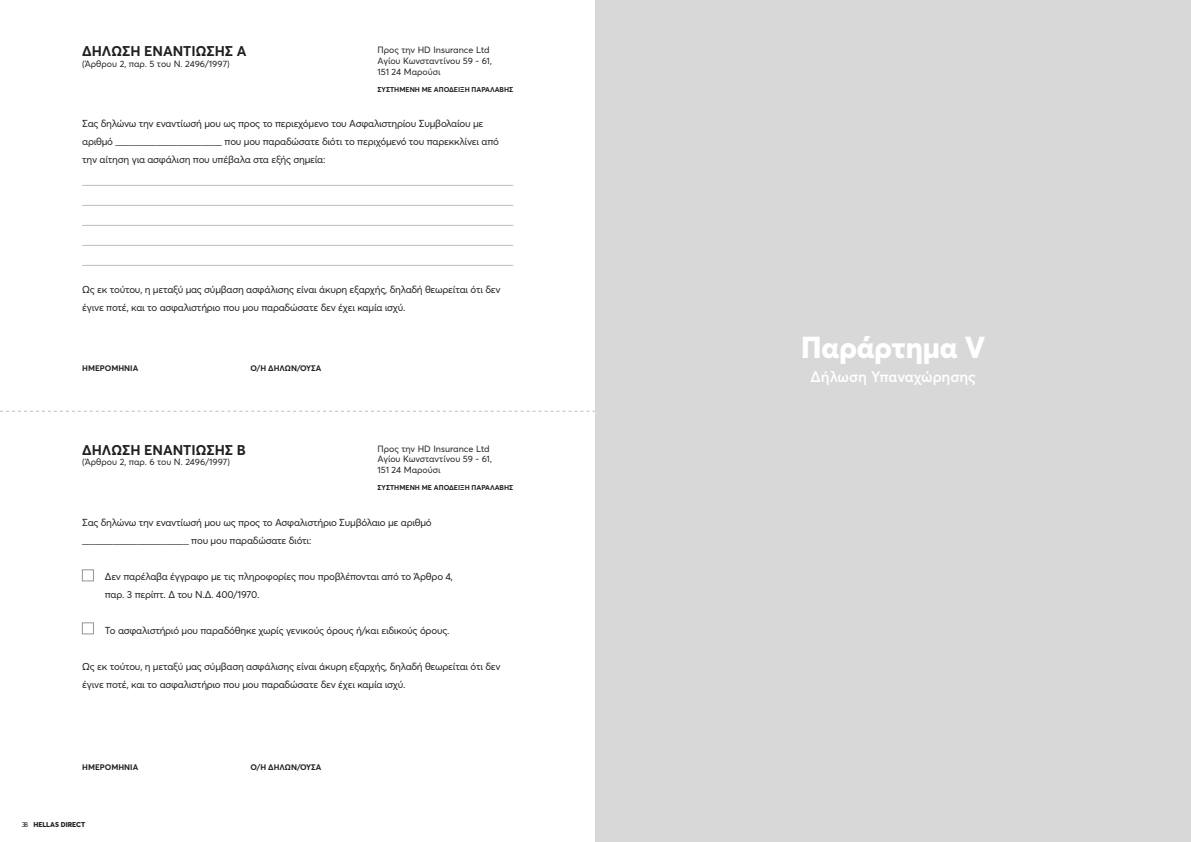
<style>
.page{position:relative;width:1191px;height:842px;background:#fff}
.page>*{position:absolute;margin:0;border:0;box-sizing:border-box;transform-origin:0 0}
.t1{font:800 30px "Averta Std";color:#fff}
.t2{font:600 15px "Averta Std";color:#fff}
.t3{font:700 14px "Averta Std";color:#231f20}
.t4{font:10px/18px "Averta Std";letter-spacing:-.025em;color:#231f20}
.t5{font:9px/10.8px "Averta Std";color:#231f20}
.t6{font:700 8px "Averta Std";color:#231f20}
.t7{font:700 7px "Averta Std";color:#231f20}
.t8{font:800 7px "Averta Std";color:#231f20}
.s1{font-weight:400}
</style>
<div class="page">
<svg style="left:0;top:411px;width:595px;height:1px"></svg>
<hr style="left:82px;top:185px;width:431px;height:1px;background:#bcbdc0">
<hr style="left:82px;top:205px;width:431px;height:1px;background:#bcbdc0">
<hr style="left:82px;top:225px;width:431px;height:1px;background:#bcbdc0">
<hr style="left:82px;top:245px;width:431px;height:1px;background:#bcbdc0">
<hr style="left:82px;top:265px;width:431px;height:1px;background:#bcbdc0">
<div style="left:82px;top:570px;width:12px;height:11px;border:1px solid #939598"></div>
<div style="left:82px;top:623px;width:12px;height:11px;border:1px solid #939598"></div>
<div style="left:595px;top:0;width:596px;height:842px;background:#d8d8d8"></div>
<p class="t3" style="left:82px;top:41px;width:166px">ΔΗΛΩΣΗ ΕΝΑΝΤΙΩΣΗΣ Α</p>
<p class="t5" style="left:82px;top:58px;width:149px">(Άρθρου 2, παρ. 5 του Ν. 2496/1997)</p>
<p class="t5" style="left:377px;top:45px;width:114px">Προς την HD Insurance Ltd</p>
<p class="t5" style="left:377px;top:55px;width:116px">Αγίου Κωνσταντίνου 59 - 61,<br>151 24 Μαρούσι</p>
<p class="t7" style="left:377px;top:84px;width:137px">ΣΥΣΤΗΜΕΝΗ ΜΕ ΑΠΟΔΕΙΞΗ ΠΑΡΑΛΑΒΗΣ</p>
<p class="t4" style="left:82px;top:115px;width:418px">Σας δηλώνω την εναντίωσή μου ως προς το περιεχόμενο του Ασφαλιστηρίου Συμβολαίου με αριθμό _____________________ που μου παραδώσατε διότι το περιχόμενό του παρεκκλίνει από την αίτηση για ασφάλιση που υπέβαλα στα εξής σημεία:</p>
<p class="t4" style="left:82px;top:281px;width:420px">Ως εκ τούτου, η μεταξύ μας σύμβαση ασφάλισης είναι άκυρη εξαρχής, δηλαδή θεωρείται ότι δεν έγινε ποτέ, και το ασφαλιστήριο που μου παραδώσατε δεν έχει καμία ισχύ.</p>
<p class="t6" style="left:82px;top:363px;width:57px">ΗΜΕΡΟΜΗΝΙΑ</p>
<p class="t6" style="left:250px;top:363px;width:72px">Ο/Η ΔΗΛΩΝ/ΟΥΣΑ</p>
<p class="t3" style="left:82px;top:440px;width:165px">ΔΗΛΩΣΗ ΕΝΑΝΤΙΩΣΗΣ B</p>
<p class="t5" style="left:82px;top:457px;width:149px">(Άρθρου 2, παρ. 6 του Ν. 2496/1997)</p>
<p class="t5" style="left:377px;top:443px;width:114px">Προς την HD Insurance Ltd</p>
<p class="t5" style="left:377px;top:454px;width:116px">Αγίου Κωνσταντίνου 59 - 61,<br>151 24 Μαρούσι</p>
<p class="t7" style="left:377px;top:483px;width:137px">ΣΥΣΤΗΜΕΝΗ ΜΕ ΑΠΟΔΕΙΞΗ ΠΑΡΑΛΑΒΗΣ</p>
<p class="t4" style="left:82px;top:513px;width:351px">Σας δηλώνω την εναντίωσή μου ως προς το Ασφαλιστήριο Συμβόλαιο με αριθμό _____________________ που μου παραδώσατε διότι:</p>
<p class="t4" style="left:105px;top:567px;width:349px">Δεν παρέλαβα έγγραφο με τις πληροφορίες που προβλέπονται από το Άρθρο 4, παρ. 3 περίπτ. Δ του Ν.Δ. 400/1970.</p>
<p class="t4" style="left:105px;top:621px;width:346px">Το ασφαλιστήριό μου παραδόθηκε χωρίς γενικούς όρους ή/και ειδικούς όρους.</p>
<p class="t4" style="left:82px;top:657px;width:420px">Ως εκ τούτου, η μεταξύ μας σύμβαση ασφάλισης είναι άκυρη εξαρχής, δηλαδή θεωρείται ότι δεν έγινε ποτέ, και το ασφαλιστήριο που μου παραδώσατε δεν έχει καμία ισχύ.</p>
<p class="t6" style="left:82px;top:761px;width:57px">ΗΜΕΡΟΜΗΝΙΑ</p>
<p class="t6" style="left:250px;top:761px;width:72px">Ο/Η ΔΗΛΩΝ/ΟΥΣΑ</p>
<p class="t8" style="left:22px;top:820px;width:65px"><span class="s1">38</span> HELLAS DIRECT</p>
<p class="t1" style="left:801px;top:328px;width:185px">Παράρτημα V</p>
<p class="t2" style="left:810px;top:367px;width:167px">Δήλωση Υπαναχώρησης</p>
</div>
